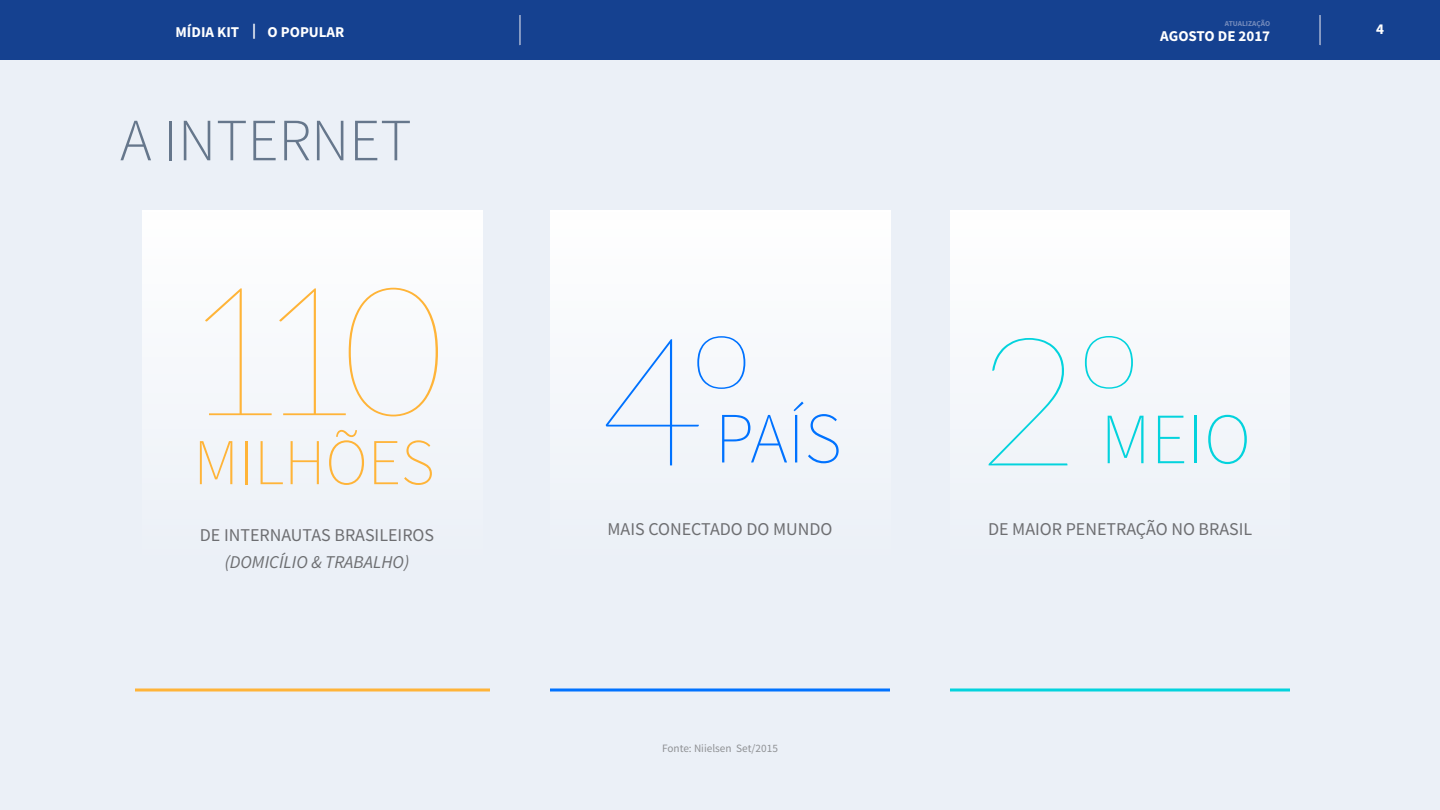
<style>
.page{position:relative;width:1440px;height:810px;background:#fff}
.page>*{position:absolute;margin:0;border:0;box-sizing:border-box;transform-origin:0 0}
.t1{font:100 180px "Lato";color:#ffb438}
.t2{font:100 180px "Lato";color:#0072ff}
.t3{font:100 180px "Lato";color:#03d3dd}
.t4{font:200 72.07px "Source Sans Pro";color:#0072ff}
.t5{font:200 72.07px "Source Sans Pro";color:#03d3dd}
.t6{font:200 65.25px "Source Sans Pro";color:#ffb438}
.t7{font:300 60px "Source Sans Pro";color:#66778c}
.t8{font:18px "Source Sans Pro";color:#6d6e71}
.t9{font:italic 18px "Source Sans Pro";color:#6d6e71}
.t10{font:700 15px "Source Sans Pro";color:#fff}
.t11{font:11.25px "Source Sans Pro";color:#8f9194}
.t12{font:700 7.5px "Source Sans Pro";color:#738abb}
</style>
<div class="page">
<div style="left:0;top:61px;width:1440px;height:749px;background:#ebf0f7"></div>
<div style="left:550px;top:210px;width:340px;height:480px;background:#f1f5f9"></div>
<div style="left:950px;top:210px;width:340px;height:480px;background:#f1f5f9"></div>
<div style="left:142px;top:210px;width:340px;height:480px;background:#f1f5f9"></div>
<svg style="left:135px;top:688px;width:355px;height:4px"></svg>
<svg style="left:550px;top:688px;width:340px;height:4px"></svg>
<svg style="left:950px;top:688px;width:340px;height:4px"></svg>
<div style="left:0;top:0;width:1440px;height:60px;background:#154190"></div>
<hr style="left:520px;top:15px;width:1px;height:30px;background:#738abb">
<hr style="left:1320px;top:15px;width:1px;height:30px;background:#738abb">
<p class="t12" style="left:1225px;top:18px;width:47px">ATUALIZAÇÃO</p>
<p class="t10" style="left:1160px;top:26px;width:111px">AGOSTO DE 2017</p>
<p class="t10" style="left:176px;top:22px;width:170px">MÍDIA KIT | O POPULAR</p>
<p class="t10" style="left:1376px;top:19px;width:9px">4</p>
<h3 class="t7" style="left:120px;top:104px;width:293px">A INTERNET</h3>
<h1 class="t1" style="left:179px;top:257px;width:268px">110</h1>
<h3 class="t6" style="left:193px;top:423px;width:243px">MILHÕES</h3>
<p class="t8" style="left:200px;top:524px;width:236px">DE INTERNAUTAS BRASILEIROS</p>
<p class="t9" style="left:225px;top:551px;width:186px">(DOMICÍLIO &amp; TRABALHO)</p>
<h1 class="t2" style="left:598px;top:306px;width:158px">4º</h1>
<h2 class="t4" style="left:715px;top:395px;width:128px">PAÍS</h2>
<h1 class="t3" style="left:975px;top:306px;width:168px">2º</h1>
<h2 class="t5" style="left:1100px;top:396px;width:152px">MEIO</h2>
<p class="t8" style="left:608px;top:517px;width:226px">MAIS CONECTADO DO MUNDO</p>
<p class="t8" style="left:988px;top:518px;width:266px">DE MAIOR PENETRAÇÃO NO BRASIL</p>
<p class="t11" style="left:662px;top:741px;width:117px">Fonte: Niielsen Set/2015</p>
</div>
